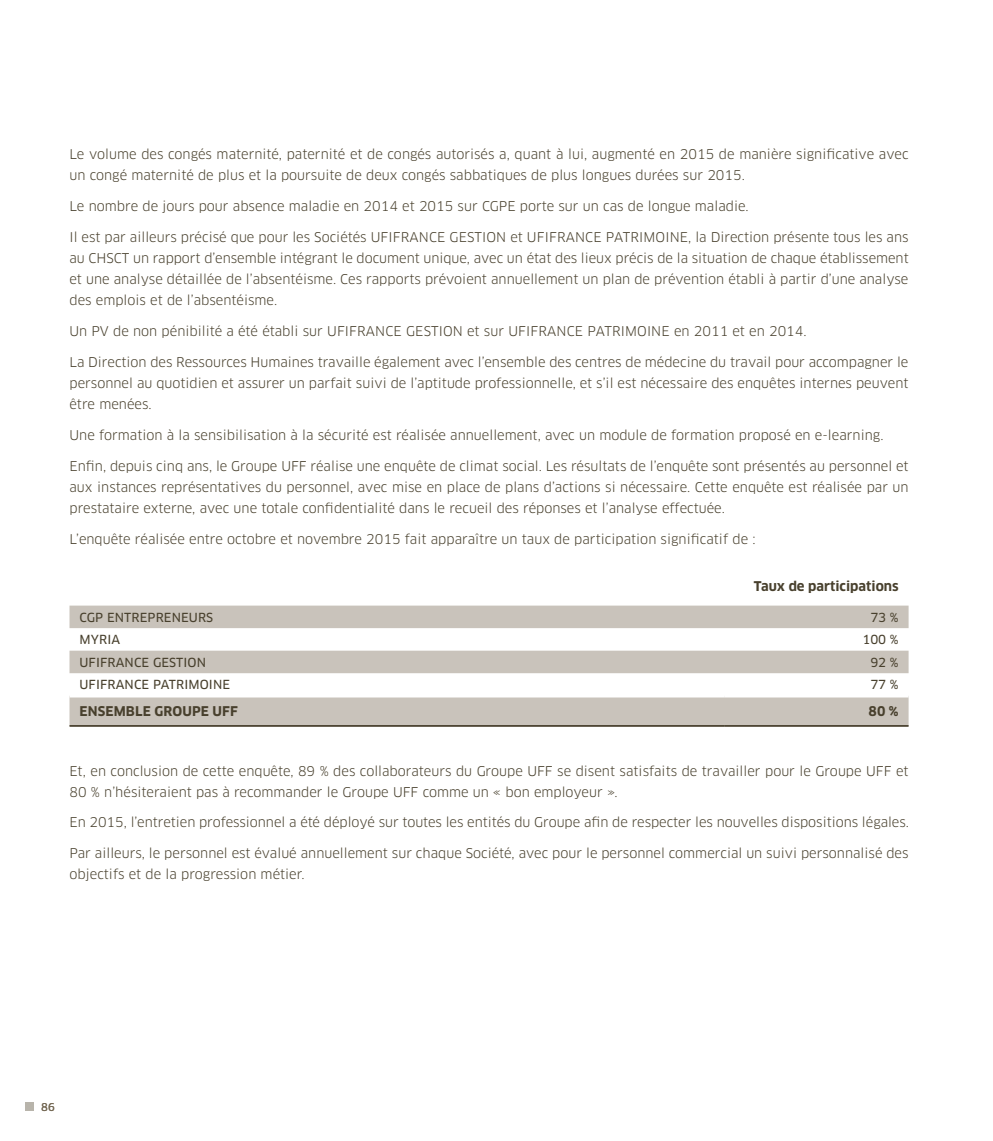
<style>
.page{position:relative;width:993px;height:1141px;background:#fff}
.page>*{position:absolute;margin:0;border:0;box-sizing:border-box;transform-origin:0 0}
.t1{font:13.12px/21px "Clan OT";color:#48402d}
.t2{font:700 13.12px "Clan OT";color:#48402d}
.t3{font:12.25px "Clan OT News";letter-spacing:.01em;color:#48402d}
.t4{font:10.5px "Clan OT News";color:#756955}
</style>
<div class="page">
<div style="left:25px;top:1102px;width:9px;height:9px;background:#b8b4ab"></div>
<svg style="left:69px;top:606px;width:839px;height:119px;fill:#c9c3bb"></svg>
<hr style="left:69px;top:694px;width:655px;height:3px;background:#fff">
<hr style="left:724px;top:694px;width:184px;height:3px;background:#fff">
<hr style="left:69px;top:725px;width:655px;height:2px;background:#48402d">
<hr style="left:724px;top:725px;width:184px;height:2px;background:#48402d">
<p class="t1" style="left:69px;top:144px;width:840px">Le volume des congés maternité, paternité et de congés autorisés a, quant à lui, augmenté en 2015 de manière significative avec un congé maternité de plus et la poursuite de deux congés sabbatiques de plus longues durées sur 2015.</p>
<p class="t1" style="left:69px;top:196px;width:680px">Le nombre de jours pour absence maladie en 2014 et 2015 sur CGPE porte sur un cas de longue maladie.</p>
<p class="t1" style="left:69px;top:227px;width:840px;text-align:justify">Il est par ailleurs précisé que pour les Sociétés UFIFRANCE GESTION et UFIFRANCE PATRIMOINE, la Direction présente tous les ans au CHSCT un rapport d’ensemble intégrant le document unique, avec un état des lieux précis de la situation de chaque établissement et une analyse détaillée de l’absentéisme. Ces rapports prévoient annuellement un plan de prévention établi à partir d’une analyse des emplois et de l’absentéisme.</p>
<p class="t1" style="left:69px;top:321px;width:738px">Un PV de non pénibilité a été établi sur UFIFRANCE GESTION et sur UFIFRANCE PATRIMOINE en 2011 et en 2014.</p>
<p class="t1" style="left:69px;top:352px;width:840px;text-align:justify">La Direction des Ressources Humaines travaille également avec l’ensemble des centres de médecine du travail pour accompagner le personnel au quotidien et assurer un parfait suivi de l’aptitude professionnelle, et s’il est nécessaire des enquêtes internes peuvent être menées.</p>
<p class="t1" style="left:69px;top:424px;width:815px">Une formation à la sensibilisation à la sécurité est réalisée annuellement, avec un module de formation proposé en e-learning.</p>
<p class="t1" style="left:69px;top:455px;width:840px;text-align:justify">Enfin, depuis cinq ans, le Groupe UFF réalise une enquête de climat social. Les résultats de l’enquête sont présentés au personnel et aux instances représentatives du personnel, avec mise en place de plans d’actions si nécessaire. Cette enquête est réalisée par un prestataire externe, avec une totale confidentialité dans le recueil des réponses et l’analyse effectuée.</p>
<p class="t1" style="left:69px;top:528px;width:687px">L’enquête réalisée entre octobre et novembre 2015 fait apparaître un taux de participation significatif de :</p>
<p class="t2" style="left:753px;top:578px;width:146px">Taux de participations</p>
<p class="t3" style="left:79px;top:610px;width:135px">CGP ENTREPRENEURS</p>
<p class="t3" style="left:870px;top:610px;width:30px">73 %</p>
<p class="t3" style="left:79px;top:632px;width:42px">MYRIA</p>
<p class="t3" style="left:862px;top:632px;width:38px">100 %</p>
<p class="t3" style="left:79px;top:655px;width:128px">UFIFRANCE GESTION</p>
<p class="t3" style="left:870px;top:655px;width:30px">92 %</p>
<p class="t3" style="left:79px;top:678px;width:152px">UFIFRANCE PATRIMOINE</p>
<p class="t3" style="left:870px;top:678px;width:30px">77 %</p>
<p class="t2" style="left:79px;top:704px;width:160px">ENSEMBLE GROUPE UFF</p>
<p class="t2" style="left:868px;top:704px;width:32px">80 %</p>
<p class="t1" style="left:69px;top:760px;width:840px">Et, en conclusion de cette enquête, 89 % des collaborateurs du Groupe UFF se disent satisfaits de travailler pour le Groupe UFF et<br>80 % n’hésiteraient pas à recommander le Groupe UFF comme un « bon employeur ».</p>
<p class="t1" style="left:69px;top:812px;width:840px">En 2015, l’entretien professionnel a été déployé sur toutes les entités du Groupe afin de respecter les nouvelles dispositions légales.</p>
<p class="t1" style="left:69px;top:843px;width:840px">Par ailleurs, le personnel est évalué annuellement sur chaque Société, avec pour le personnel commercial un suivi personnalisé des objectifs et de la progression métier.</p>
<p class="t4" style="left:41px;top:1101px;width:15px">86</p>
</div>
